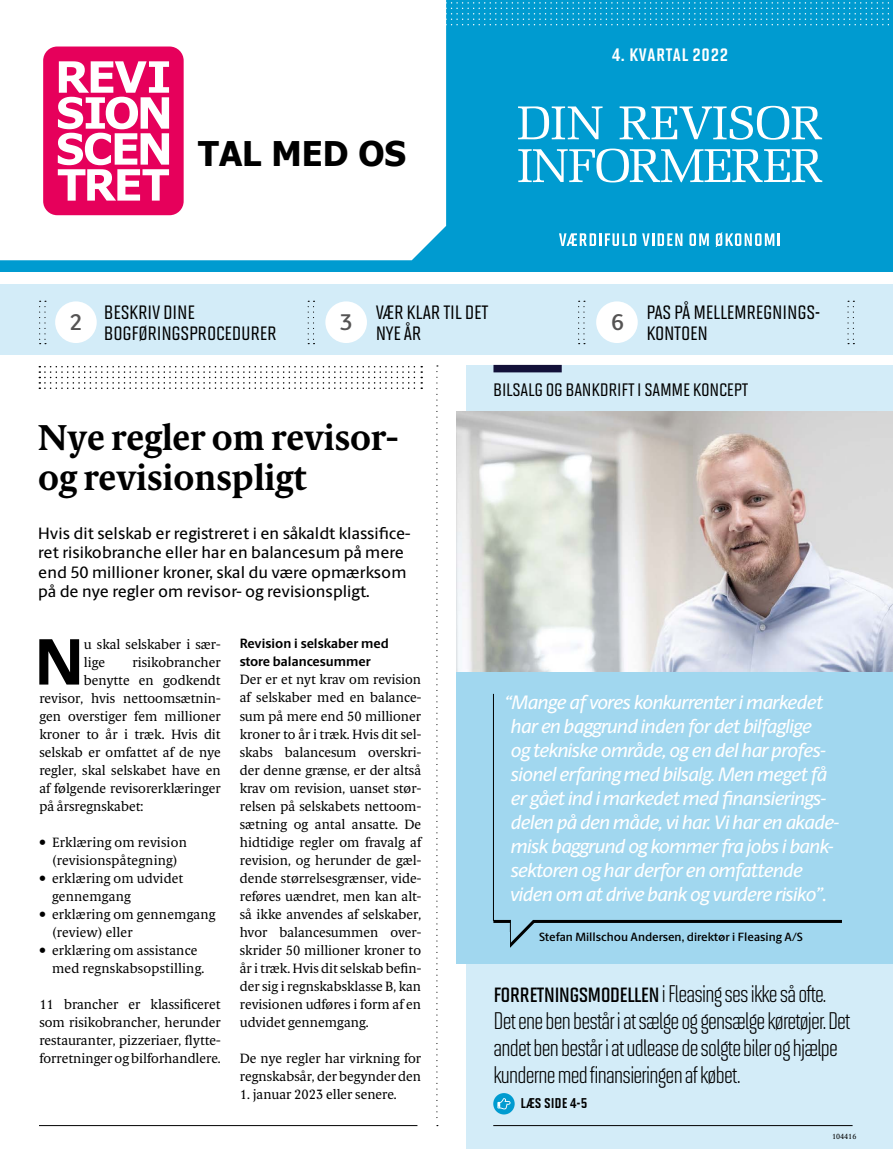
<style>
.page{position:relative;width:893px;height:1149px;background:#fff}
.page>*{position:absolute;margin:0;border:0;box-sizing:border-box;transform-origin:0 0}
.t1{font:800 65.7px "Berling Sans";color:#000}
.t2{font:700 36px/39px "Berling Serif Text";color:#000}
.t3{font:700 33.9px "Tahoma";color:#000}
.t4{font:24px/27px "Solano Gothic MVB";letter-spacing:-.03em;color:#000}
.t5{font:600 22.8px "Berling Sans";color:#555454}
.t6{font:22.5px/21px "Solano Gothic MVB Md SC";letter-spacing:-.01em;color:#000}
.t7{font:21px "Solano Gothic MVB Md SC";letter-spacing:-.01em;color:#000}
.t8{font:21px "Solano Gothic MVB Bd SC";letter-spacing:.03em;color:#fff}
.t9{font:italic 500 19.5px/24px "Berling Sans";letter-spacing:-.03em;color:#fff}
.t10{font:500 16.5px/19.5px "Berling Sans";color:#000}
.t11{font:16.5px "Solano Gothic MVB Bd SC";color:#000}
.t12{font:13.5px/18px "Berling Serif Text";color:#000}
.t13{font:700 13.5px/18px "Berling Sans";color:#000}
.t14{font:600 12px "Berling Sans";color:#000}
.t15{font:7.5px "Berling Serif Text";color:#000}
.s1{font-family:"Solano Gothic MVB Sb SC"}
</style>
<div class="page">
<div style="left:466px;top:365px;width:427px;height:783px;background:#d3ecf8"></div>
<img style="left:456px;top:411px;width:437px;height:261px">
<svg style="left:39px;top:366px;width:383px;height:23px"></svg>
<div style="left:0;top:284px;width:893px;height:70px;background:#d3ecf8"></div>
<svg style="left:847px;top:300px;width:7px;height:44px"></svg>
<svg style="left:436px;top:365px;width:2px;height:753px"></svg>
<div style="left:493px;top:365px;width:69px;height:7px;background:#131139"></div>
<hr style="left:493px;top:1124px;width:360px;height:1px;background:#000">
<hr style="left:39px;top:1124px;width:378px;height:1px;background:#000">
<svg style="left:493px;top:1092px;width:22px;height:22px"></svg>
<svg style="left:497px;top:1097px;width:13px;height:11px"></svg>
<div style="left:55px;top:301px;width:42px;height:42px;background:#fff;border-radius:50%"></div>
<svg style="left:39px;top:300px;width:7px;height:44px"></svg>
<div style="left:325px;top:301px;width:42px;height:42px;background:#fff;border-radius:50%"></div>
<svg style="left:308px;top:300px;width:7px;height:44px"></svg>
<div style="left:596px;top:301px;width:42px;height:42px;background:#fff;border-radius:50%"></div>
<svg style="left:578px;top:300px;width:7px;height:44px"></svg>
<div style="left:456px;top:672px;width:437px;height:291px;background:#a1d7ef"></div>
<hr style="left:493px;top:693px;width:1px;height:227px;background:#000">
<svg style="left:493px;top:919px;width:349px;height:29px"></svg>
<div style="left:488px;top:931px;width:22px;height:19px;background:#a1d7ef"></div>
<div style="left:0;top:0;width:893px;height:271px;background:#009bd0"></div>
<div style="left:0;top:0;width:446px;height:260px;background:#fff"></div>
<svg style="left:518px;top:148px;width:304px;height:34px"></svg>
<svg style="left:518px;top:106px;width:304px;height:34px"></svg>
<svg style="left:559px;top:233px;width:77px;height:13px"></svg>
<svg style="left:642px;top:233px;width:40px;height:13px"></svg>
<svg style="left:689px;top:233px;width:20px;height:13px"></svg>
<svg style="left:716px;top:232px;width:64px;height:15px"></svg>
<svg style="left:230px;top:0;width:659px;height:25px"></svg>
<div style="left:43px;top:46px;width:141px;height:169px;background:#e6005b;border-radius:14px"></div>
<svg style="left:58px;top:61px;width:111px;height:139px"></svg>
<h3 class="t8" style="left:612px;top:42px;width:117px">4. KVARTAL 2022</h3>
<h3 class="t3" style="left:198px;top:130px;width:209px">TAL MED OS</h3>
<h3 class="t6" style="left:104px;top:301px;width:174px">BESKRIV DINE<br>BOGFØRINGSPROCEDURER</h3>
<h3 class="t5" style="left:69px;top:308px;width:15px">2</h3>
<h3 class="t6" style="left:376px;top:301px;width:114px">VÆR KLAR TIL DET<br>NYE ÅR</h3>
<h3 class="t5" style="left:340px;top:308px;width:15px">3</h3>
<h3 class="t5" style="left:611px;top:308px;width:15px">6</h3>
<h3 class="t6" style="left:646px;top:301px;width:176px">PAS PÅ MELLEMREGNINGS-<br>KONTOEN</h3>
<h2 class="t2" style="left:38px;top:419px;width:362px">Nye regler om revisor&shy;og revisionspligt</h2>
<p class="t10" style="left:38px;top:523px;width:374px">Hvis dit selskab er registreret i en såkaldt klassifice&shy;ret risikobranche eller har en balancesum på mere end 50 millioner kroner, skal du være opmærksom på de nye regler om revisor- og revisionspligt.</p>
<h1 class="t1" style="left:35px;top:621px;width:51px">N</h1>
<p class="t12" style="left:84px;top:634px;width:138px">u skal selskaber i sær&shy;lige</p>
<p class="t12" style="left:133px;top:652px;width:90px">risikobrancher</p>
<p class="t12" style="left:84px;top:670px;width:138px">benytte en godkendt</p>
<p class="t12" style="left:39px;top:688px;width:183px">revisor, hvis nettoomsætnin-</p>
<p class="t12" style="left:39px;top:706px;width:183px">gen overstiger fem millioner</p>
<p class="t12" style="left:39px;top:724px;width:183px">kroner to år i træk. Hvis dit</p>
<p class="t12" style="left:39px;top:742px;width:183px">selskab er omfattet af de nye</p>
<p class="t12" style="left:39px;top:760px;width:183px">regler, skal selskabet have en</p>
<p class="t12" style="left:39px;top:778px;width:183px">af følgende revisorerklæringer</p>
<p class="t12" style="left:39px;top:796px;width:106px">på årsregnskabet:</p>
<p class="t12" style="left:39px;top:832px;width:149px;text-align:center">• Erklæring om revision (revisionspåtegning)</p>
<p class="t12" style="left:52px;top:868px;width:133px;text-indent:-13px">• erklæring om udvidet gennemgang</p>
<p class="t12" style="left:52px;top:904px;width:165px;text-indent:-13px">• erklæring om gennemgang (review) eller</p>
<p class="t12" style="left:52px;top:940px;width:154px;text-indent:-13px">• erklæring om assistance med regnskabsopstilling.</p>
<p class="t12" style="left:39px;top:994px;width:183px;text-align:justify">11 brancher er klassificeret som risikobrancher, herunder restauranter, pizzeriaer, flytte&shy;forretninger og bilforhandlere.</p>
<p class="t13" style="left:240px;top:634px;width:151px">Revision i selskaber med store balancesummer</p>
<p class="t12" style="left:240px;top:670px;width:183px;text-align:justify">Der er et nyt krav om revision af selskaber med en balance&shy;sum på mere end 50 millioner kroner to år i træk. Hvis dit sel&shy;skabs balancesum overskri&shy;der denne grænse, er der altså krav om revision, uanset stør&shy;relsen på selskabets nettoom&shy;sætning og antal ansatte. De hidtidige regler om fravalg af revision, og herunder de gæl&shy;dende størrelsesgrænser, vide&shy;reføres uændret, men kan alt&shy;så ikke anvendes af selskaber, hvor balancesummen over&shy;skrider 50 millioner kroner to år i træk. Hvis dit selskab befin&shy;der sig i regnskabsklasse B, kan revisionen udføres i form af en udvidet gennemgang.</p>
<p class="t12" style="left:240px;top:1048px;width:183px">De nye regler har virkning for regnskabsår, der begynder den</p>
<p class="t12" style="left:240px;top:1084px;width:158px">1. januar 2023 eller senere.</p>
<h3 class="t7" style="left:493px;top:377px;width:257px">BILSALG OG BANKDRIFT I SAMME KONCEPT</h3>
<p class="t9" style="left:505px;top:689px;width:336px">“Mange af vores konkurrenter i markedet har en baggrund inden for det bilfaglige<br>og tekniske område, og en del har profes&shy;sionel erfaring med bilsalg. Men meget få er gået ind i markedet med finansierings&shy;delen på den måde, vi har. Vi har en akade&shy;misk baggrund og kommer fra jobs i bank&shy;sektoren og har derfor en omfattende viden om at drive bank og vurdere risiko”.</p>
<p class="t14" style="left:539px;top:929px;width:265px">Stefan Millschou Andersen, direktør i Fleasing A/S</p>
<h3 class="t4" style="left:493px;top:979px;width:359px"><span class="s1">FORRETNINGSMODELLEN</span> i Fleasing ses ikke så ofte.<br>Det ene ben består i at sælge og gensælge køretøjer. Det andet ben består i at udlease de solgte biler og hjælpe kunderne med finansieringen af købet.</h3>
<p class="t11" style="left:520px;top:1092px;width:68px">LÆS SIDE 4-5</p>
<p class="t15" style="left:832px;top:1131px;width:26px">104416</p>
</div>
